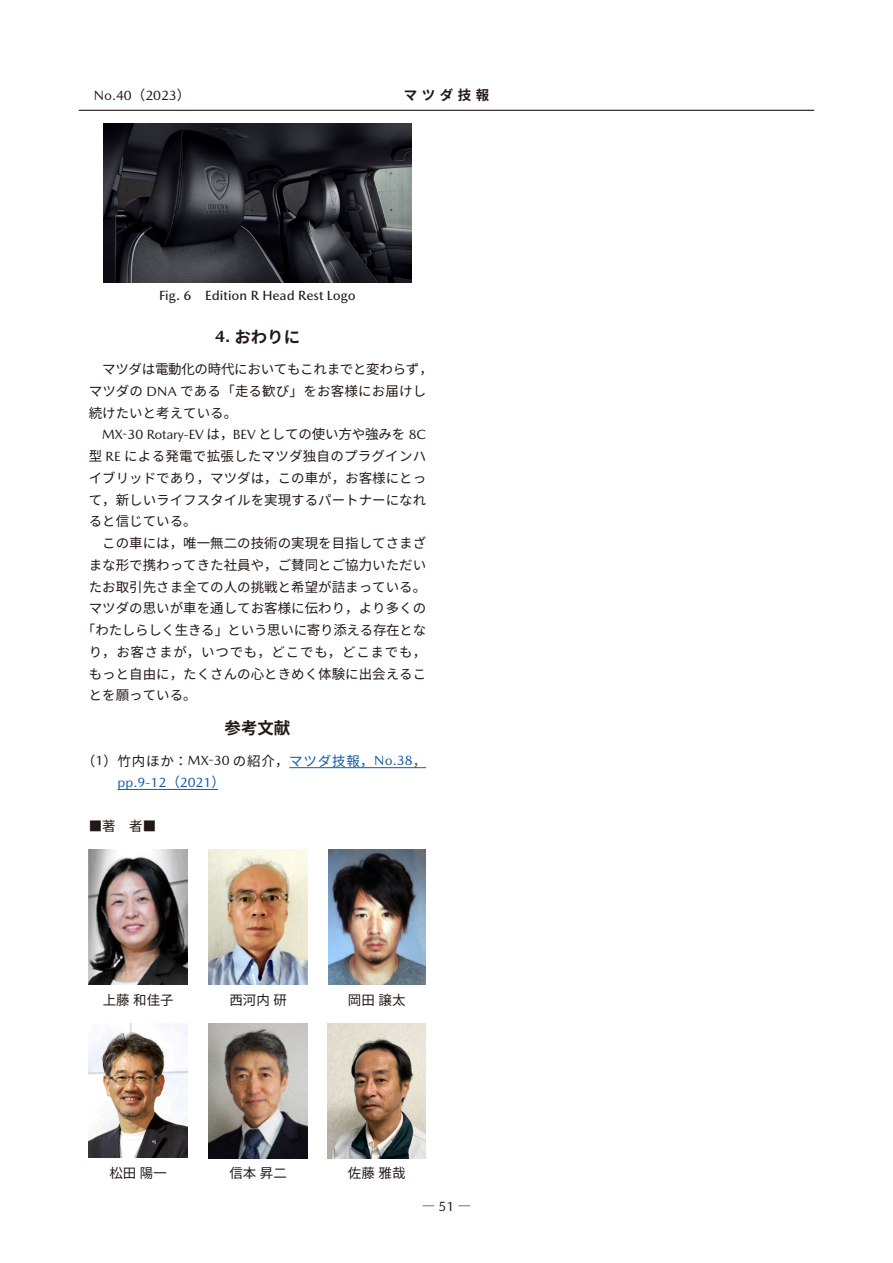
<style>
.page{position:relative;width:893px;height:1263px;background:#fff}
.page>*{position:absolute;margin:0;border:0;box-sizing:border-box;transform-origin:0 0}
.t1{font:700 16.5px "Noto Sans CJ Kjp";color:#221815}
.t2{font:13.5px/21.8px "Noto Sans CJ Kjp";color:#221815}
.t3{font:13.5px "Mazda Type";letter-spacing:-.01em;color:#221815}
.t4{font:13.5px "Noto Sans CJ Kjp";letter-spacing:.06em;color:#221815}
.t5{font:13.5px "Noto Sans CJ Kjp";letter-spacing:-.02em;color:#221815}
.t6{font:500 13.5px "Mazda Type";color:#221815}
.t7{font:13.5px "Noto Sans CJ Kjp";letter-spacing:.02em;color:#221815}
.t8{font:13.5px "Noto Sans CJ Kjp";letter-spacing:.055em;color:#221815}
.t9{font:13.5px "Mazda Type";color:#15599f}
.t10{font:700 13.5px "Noto Sans CJ Kjp";letter-spacing:.335em;color:#221815}
.s1{font-family:"Noto Sans CJ Kjp"}
.s2{font-family:"Mazda Type"}
.s3{color:#15599f}
.s4{font-family:"Mazda Type";color:#15599f}
</style>
<div class="page">
<hr style="left:79px;top:110px;width:735px;height:1px;background:#221815">
<hr style="left:289px;top:767px;width:137px;height:1px;background:#15599f">
<hr style="left:118px;top:789px;width:100px;height:1px;background:#15599f">
<img style="left:103px;top:123px;width:309px;height:159px">
<img style="left:89px;top:849px;width:99px;height:135px">
<img style="left:209px;top:849px;width:99px;height:135px">
<img style="left:328px;top:849px;width:97px;height:135px">
<img style="left:89px;top:1023px;width:98px;height:135px">
<img style="left:209px;top:1023px;width:99px;height:135px">
<img style="left:328px;top:1023px;width:98px;height:135px">
<p class="t3" style="left:94px;top:87px;width:98px">No.40<span class="s1">（</span>2023<span class="s1">）</span></p>
<p class="t10" style="left:404px;top:88px;width:87px">マツダ技報</p>
<p class="t6" style="left:159px;top:287px;width:198px">Fig. 6 Edition R Head Rest Logo</p>
<p class="t1" style="left:215px;top:327px;width:87px"><span class="s2">4.</span> おわりに</p>
<p class="t2" style="left:89px;top:359px;width:346px">　マツダは電動化の時代においてもこれまでと変わらず，マツダの <span class="s2">DNA</span> である「走る歓び」をお客様にお届けし続けたいと考えている。</p>
<p class="t3" style="left:102px;top:427px;width:325px">MX-30 Rotary-EV <span class="s1">は，</span>BEV <span class="s1">としての使い方や強みを</span> 8C</p>
<p class="t7" style="left:89px;top:449px;width:339px">型 <span class="s2">RE</span> による発電で拡張したマツダ独自のプラグインハ</p>
<p class="t2" style="left:89px;top:467px;width:339px">イブリッドであり，マツダは，この車が，お客様にとっ</p>
<p class="t2" style="left:89px;top:489px;width:339px">て，新しいライフスタイルを実現するパートナーになれ</p>
<p class="t2" style="left:89px;top:511px;width:109px">ると信じている。</p>
<p class="t2" style="left:89px;top:533px;width:339px">　この車には，唯一無二の技術の実現を目指してさまざ</p>
<p class="t2" style="left:89px;top:554px;width:339px">まな形で携わってきた社員や，ご賛同とご協力いただい</p>
<p class="t2" style="left:89px;top:576px;width:339px">たお取引先さま全ての人の挑戦と希望が詰まっている。</p>
<p class="t2" style="left:89px;top:598px;width:339px">マツダの思いが車を通してお客様に伝わり，より多くの</p>
<p class="t5" style="left:82px;top:623px;width:346px">「わたしらしく生きる」という思いに寄り添える存在とな</p>
<p class="t8" style="left:89px;top:644px;width:339px">り，お客さまが，いつでも，どこでも，どこまでも，</p>
<p class="t2" style="left:89px;top:663px;width:339px">もっと自由に，たくさんの心ときめく体験に出会えるこ</p>
<p class="t2" style="left:89px;top:685px;width:109px">とを願っている。</p>
<p class="t1" style="left:225px;top:719px;width:67px">参考文献</p>
<p class="t4" style="left:82px;top:753px;width:346px">（<span class="s2">1</span>）竹内ほか：<span class="s2">MX-30</span> の紹介，<span class="s3">マツダ技報，</span><span class="s4">No.38</span><span class="s3">，</span></p>
<p class="t9" style="left:118px;top:775px;width:109px">pp.9-12<span class="s1">（</span>2021<span class="s1">）</span></p>
<p class="t2" style="left:89px;top:815px;width:69px">■著　者■</p>
<p class="t2" style="left:103px;top:989px;width:73px">上藤和佳子</p>
<p class="t2" style="left:229px;top:989px;width:59px">西河内研</p>
<p class="t2" style="left:348px;top:989px;width:59px">岡田譲太</p>
<p class="t2" style="left:109px;top:1163px;width:59px">松田陽一</p>
<p class="t2" style="left:229px;top:1163px;width:59px">信本昇二</p>
<p class="t2" style="left:348px;top:1163px;width:59px">佐藤雅哉</p>
<p class="t2" style="left:422px;top:1196px;width:51px">―<span class="s2">51</span>―</p>
</div>
